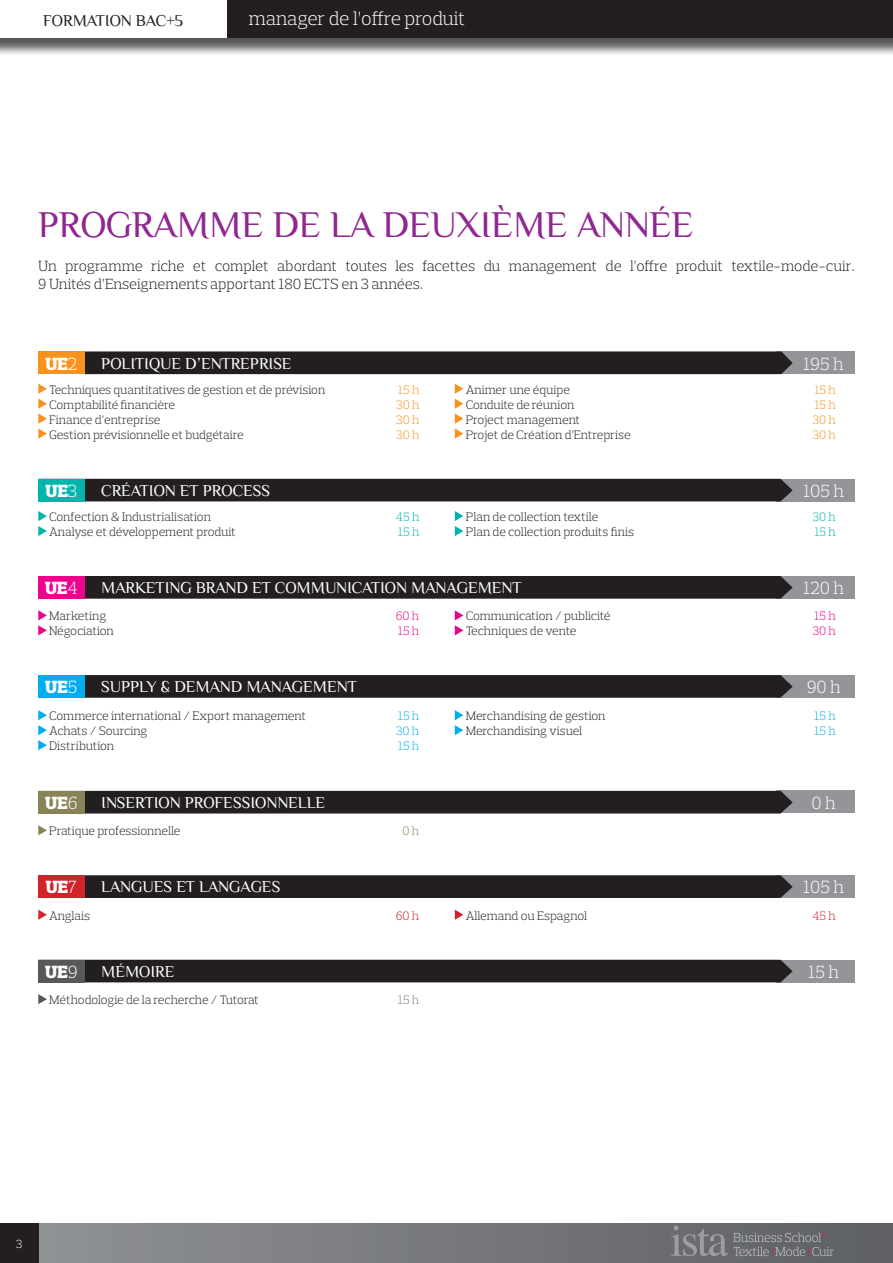
<style>
.page{position:relative;width:893px;height:1263px;background:#fff}
.page>*{position:absolute;margin:0;border:0;box-sizing:border-box;transform-origin:0 0}
.t1{font:37.5px "Philosopher";color:#90268f}
.t2{font:300 19.5px "Prelo Slab";letter-spacing:-.01em;color:#fff}
.t3{font:300 18px "Prelo Slab";color:#fff}
.t4{font:900 18px "Prelo Slab";color:#fff}
.t5{font:16.5px "Philosopher";color:#fff}
.t6{font:16.5px "Philosopher";color:#231f20}
.t7{font:300 15px/18px "Prelo Slab";letter-spacing:-.01em;color:#231f20}
.t8{font:300 12.45px "Prelo Slab";letter-spacing:-.01em;color:#231f20}
.t9{font:300 12.45px "Prelo Slab";color:#f7931d}
.t10{font:300 12.45px "Prelo Slab";color:#00aeef}
.t11{font:300 12.45px "Prelo Slab";color:#00b5ac}
.t12{font:300 12.45px "Prelo Slab";color:#ed028c}
.t13{font:300 12.45px "Prelo Slab";color:#d1232a}
.t14{font:300 12.45px "Prelo Slab";color:#7a7d80}
.t15{font:300 12.45px "Prelo Slab";color:#888356}
.t16{font:300 12px "Prelo Slab";color:#fff}
.s1{font-weight:300}
</style>
<div class="page">
<img style="left:38px;top:374px;width:817px;height:609px">
<div style="left:34px;top:1223px;width:859px;height:40px;background:linear-gradient(to right,#8e9194,#5e5f63)"></div>
<div style="left:0;top:1223px;width:38px;height:40px;background:#231f20"></div>
<div style="left:0;top:2px;width:893px;height:54px;background:#231f20;opacity:.75"></div>
<div style="left:0;top:0;width:893px;height:38px;background:#231f20"></div>
<div style="left:0;top:0;width:226px;height:38px;background:#fff"></div>
<svg style="left:671px;top:1225px;width:163px;height:31px;background:#727376"></svg>
<div style="left:776px;top:351px;width:79px;height:23px;background:#939598"></div>
<svg style="left:38px;top:384px;width:9px;height:55px"></svg>
<svg style="left:455px;top:384px;width:8px;height:55px"></svg>
<div style="left:85px;top:351px;width:708px;height:23px;background:#231f20"></div>
<div style="left:38px;top:351px;width:47px;height:23px;background:#f7931d"></div>
<div style="left:776px;top:479px;width:79px;height:22px;background:#939598"></div>
<svg style="left:38px;top:511px;width:9px;height:25px"></svg>
<svg style="left:455px;top:511px;width:8px;height:25px"></svg>
<div style="left:85px;top:479px;width:708px;height:22px;background:#231f20"></div>
<div style="left:38px;top:479px;width:47px;height:22px;background:#00b5ac"></div>
<div style="left:776px;top:576px;width:79px;height:23px;background:#939598"></div>
<svg style="left:38px;top:610px;width:9px;height:25px"></svg>
<svg style="left:455px;top:610px;width:8px;height:25px"></svg>
<div style="left:85px;top:576px;width:708px;height:23px;background:#231f20"></div>
<div style="left:38px;top:576px;width:47px;height:23px;background:#ed028c"></div>
<div style="left:776px;top:675px;width:79px;height:23px;background:#939598"></div>
<svg style="left:38px;top:710px;width:9px;height:40px"></svg>
<svg style="left:455px;top:710px;width:8px;height:25px"></svg>
<svg style="left:85px;top:675px;width:708px;height:23px;background:#262223"></svg>
<div style="left:38px;top:675px;width:47px;height:23px;background:#00aeef"></div>
<div style="left:776px;top:790px;width:79px;height:23px;background:#939598"></div>
<svg style="left:38px;top:825px;width:9px;height:10px"></svg>
<div style="left:85px;top:791px;width:708px;height:22px;background:#231f20"></div>
<div style="left:38px;top:791px;width:47px;height:22px;background:#888356"></div>
<div style="left:776px;top:875px;width:79px;height:23px;background:#939598"></div>
<svg style="left:38px;top:910px;width:9px;height:10px"></svg>
<svg style="left:455px;top:910px;width:8px;height:10px"></svg>
<div style="left:85px;top:875px;width:708px;height:23px;background:#231f20"></div>
<div style="left:38px;top:875px;width:47px;height:23px;background:#d1232a"></div>
<svg style="left:38px;top:994px;width:9px;height:10px"></svg>
<div style="left:776px;top:960px;width:79px;height:22px;background:#939598"></div>
<div style="left:85px;top:960px;width:708px;height:22px;background:#231f20"></div>
<div style="left:38px;top:960px;width:47px;height:22px;background:#57585a"></div>
<h3 class="t6" style="left:43px;top:11px;width:141px">FORMATION BAC+5</h3>
<h2 class="t2" style="left:249px;top:7px;width:218px">manager de l’offre produit</h2>
<h1 class="t1" style="left:38px;top:205px;width:656px">PROGRAMME DE LA DEUXIÈME ANNÉE</h1>
<p class="t7" style="left:38px;top:257px;width:818px">Un programme riche et complet abordant toutes les facettes du management de l’offre produit textile-mode-cuir.<br>9 Unités d’Enseignements apportant 180 ECTS en 3 années.</p>
<h3 class="t4" style="left:45px;top:352px;width:34px">UE<span class="s1">2</span></h3>
<h3 class="t5" style="left:101px;top:354px;width:192px">POLITIQUE D’ENTREPRISE</h3>
<h3 class="t3" style="left:804px;top:352px;width:42px">195 h</h3>
<p class="t8" style="left:49px;top:382px;width:278px">Techniques quantitatives de gestion et de prévision</p>
<p class="t9" style="left:398px;top:382px;width:23px">15 h</p>
<p class="t8" style="left:49px;top:397px;width:127px">Comptabilité financière</p>
<p class="t9" style="left:396px;top:397px;width:25px">30 h</p>
<p class="t8" style="left:49px;top:412px;width:113px">Finance d’entreprise</p>
<p class="t9" style="left:396px;top:412px;width:25px">30 h</p>
<p class="t8" style="left:49px;top:427px;width:196px">Gestion prévisionnelle et budgétaire</p>
<p class="t9" style="left:396px;top:427px;width:25px">30 h</p>
<p class="t8" style="left:466px;top:382px;width:106px">Animer une équipe</p>
<p class="t9" style="left:815px;top:382px;width:23px">15 h</p>
<p class="t8" style="left:466px;top:397px;width:110px">Conduite de réunion</p>
<p class="t9" style="left:815px;top:397px;width:23px">15 h</p>
<p class="t8" style="left:466px;top:412px;width:116px">Project management</p>
<p class="t9" style="left:813px;top:412px;width:25px">30 h</p>
<p class="t8" style="left:466px;top:427px;width:167px">Projet de Création d’Entreprise</p>
<p class="t9" style="left:813px;top:427px;width:25px">30 h</p>
<h3 class="t4" style="left:45px;top:480px;width:33px">UE<span class="s1">3</span></h3>
<h3 class="t5" style="left:101px;top:481px;width:171px">CRÉATION ET PROCESS</h3>
<h3 class="t3" style="left:803px;top:480px;width:42px">105 h</h3>
<p class="t8" style="left:49px;top:509px;width:163px">Confection &amp; Industrialisation</p>
<p class="t11" style="left:396px;top:509px;width:25px">45 h</p>
<p class="t8" style="left:49px;top:524px;width:188px">Analyse et développement produit</p>
<p class="t11" style="left:398px;top:524px;width:23px">15 h</p>
<p class="t8" style="left:466px;top:509px;width:134px">Plan de collection textile</p>
<p class="t11" style="left:813px;top:509px;width:25px">30 h</p>
<p class="t8" style="left:466px;top:524px;width:170px">Plan de collection produits finis</p>
<p class="t11" style="left:815px;top:524px;width:23px">15 h</p>
<h3 class="t4" style="left:45px;top:577px;width:34px">UE<span class="s1">4</span></h3>
<h3 class="t5" style="left:101px;top:579px;width:422px">MARKETING BRAND ET COMMUNICATION MANAGEMENT</h3>
<h3 class="t3" style="left:803px;top:577px;width:42px">120 h</h3>
<p class="t8" style="left:49px;top:609px;width:59px">Marketing</p>
<p class="t12" style="left:396px;top:609px;width:25px">60 h</p>
<p class="t8" style="left:49px;top:624px;width:66px">Négociation</p>
<p class="t12" style="left:398px;top:624px;width:23px">15 h</p>
<p class="t8" style="left:466px;top:609px;width:146px">Communication / publicité</p>
<p class="t12" style="left:815px;top:609px;width:23px">15 h</p>
<p class="t8" style="left:466px;top:624px;width:112px">Techniques de vente</p>
<p class="t12" style="left:813px;top:624px;width:25px">30 h</p>
<h3 class="t4" style="left:45px;top:676px;width:34px">UE<span class="s1">5</span></h3>
<h3 class="t5" style="left:101px;top:678px;width:257px">SUPPLY &amp; DEMAND MANAGEMENT</h3>
<h3 class="t3" style="left:807px;top:676px;width:36px">90 h</h3>
<p class="t8" style="left:49px;top:708px;width:258px">Commerce international / Export management</p>
<p class="t10" style="left:398px;top:708px;width:23px">15 h</p>
<p class="t8" style="left:49px;top:723px;width:100px">Achats / Sourcing</p>
<p class="t10" style="left:396px;top:723px;width:25px">30 h</p>
<p class="t8" style="left:49px;top:738px;width:67px">Distribution</p>
<p class="t10" style="left:398px;top:738px;width:23px">15 h</p>
<p class="t8" style="left:466px;top:708px;width:141px">Merchandising de gestion</p>
<p class="t10" style="left:815px;top:708px;width:23px">15 h</p>
<p class="t8" style="left:466px;top:723px;width:118px">Merchandising visuel</p>
<p class="t10" style="left:815px;top:723px;width:23px">15 h</p>
<h3 class="t4" style="left:45px;top:792px;width:34px">UE<span class="s1">6</span></h3>
<h3 class="t5" style="left:101px;top:794px;width:225px">INSERTION PROFESSIONNELLE</h3>
<h3 class="t3" style="left:812px;top:792px;width:26px">0 h</h3>
<p class="t8" style="left:49px;top:823px;width:133px">Pratique professionnelle</p>
<p class="t15" style="left:403px;top:823px;width:18px">0 h</p>
<h3 class="t4" style="left:46px;top:876px;width:33px">UE<span class="s1">7</span></h3>
<h3 class="t5" style="left:101px;top:878px;width:181px">LANGUES ET LANGAGES</h3>
<h3 class="t3" style="left:803px;top:876px;width:42px">105 h</h3>
<p class="t8" style="left:49px;top:908px;width:43px">Anglais</p>
<p class="t13" style="left:396px;top:908px;width:25px">60 h</p>
<p class="t8" style="left:466px;top:908px;width:123px">Allemand ou Espagnol</p>
<p class="t13" style="left:812px;top:908px;width:25px">45 h</p>
<h3 class="t4" style="left:45px;top:961px;width:34px">UE<span class="s1">9</span></h3>
<h3 class="t5" style="left:101px;top:962px;width:75px">MÉMOIRE</h3>
<p class="t8" style="left:49px;top:992px;width:211px">Méthodologie de la recherche / Tutorat</p>
<p class="t14" style="left:398px;top:992px;width:23px">15 h</p>
<h3 class="t3" style="left:808px;top:961px;width:32px">15 h</h3>
<p class="t16" style="left:16px;top:1236px;width:8px">3</p>
</div>
